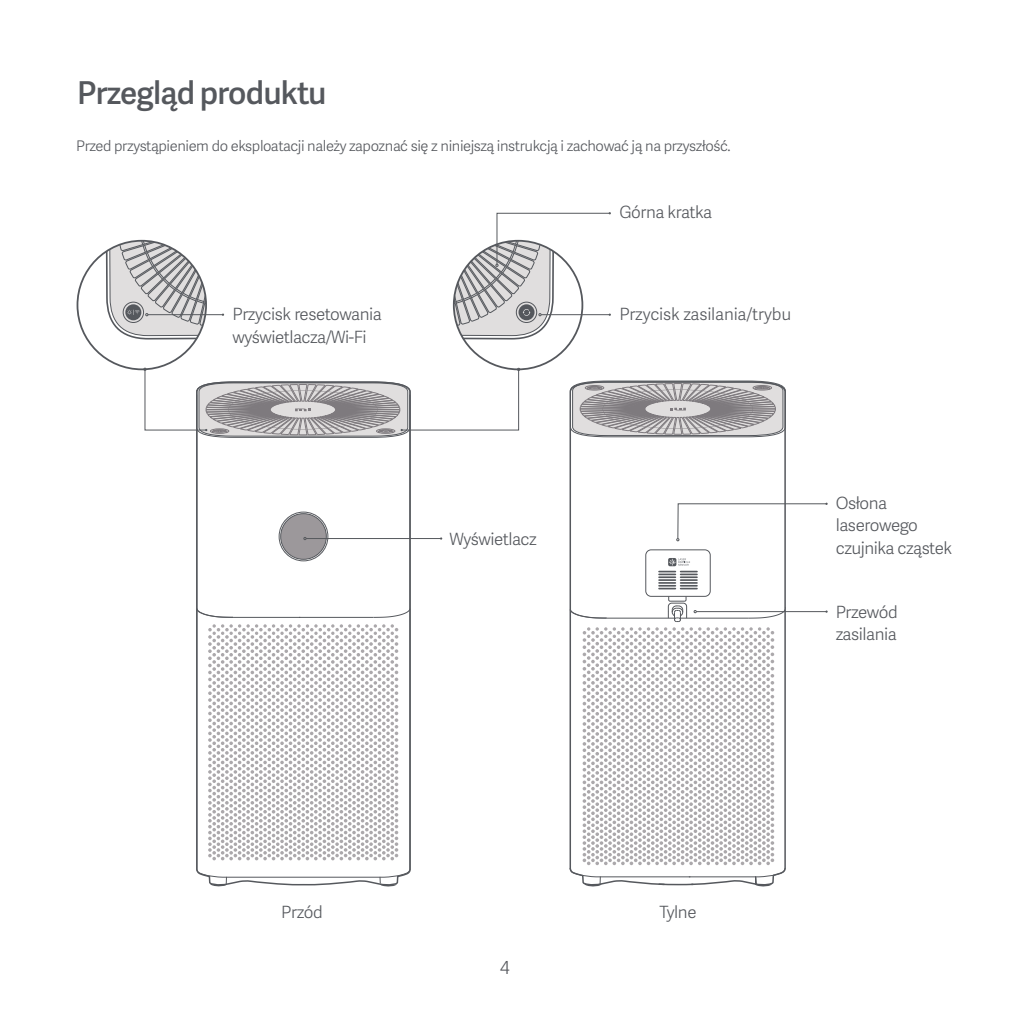
<style>
.page{position:relative;width:1021px;height:1021px;background:#fff}
.page>*{position:absolute;margin:0;border:0;box-sizing:border-box;transform-origin:0 0}
.t1{font:31.5px "Adelle Sans Sb";letter-spacing:-.025em;color:#55585d}
.t2{font:18px "Adelle Sans Lt";color:#55585d}
.t3{font:16.88px/22.5px "Adelle Sans Lt";letter-spacing:-.025em;color:#55585d}
.t4{font:14.62px "Adelle Sans Lt";letter-spacing:-.025em;color:#55585d}
</style>
<div class="page">
<svg style="left:210px;top:878px;width:17px;height:9px"></svg>
<svg style="left:379px;top:878px;width:17px;height:9px"></svg>
<svg style="left:196px;top:440px;width:215px;height:438px"></svg>
<svg style="left:208px;top:624px;width:190px;height:236px"></svg>
<hr style="left:233px;top:617px;width:67px;height:1px;background:#55585d">
<hr style="left:299px;top:617px;width:74px;height:1px;background:#55585d">
<svg style="left:196px;top:607px;width:38px;height:11px"></svg>
<svg style="left:372px;top:607px;width:39px;height:11px"></svg>
<div style="left:279px;top:512px;width:49px;height:49px;border:1px solid #55585d;border-radius:50%"></div>
<div style="left:281px;top:513px;width:45px;height:46px;background:#9c989b;border-radius:50%"></div>
<div style="left:280px;top:513px;width:47px;height:46px;border:1px solid #55585d;border-radius:50%"></div>
<hr style="left:306px;top:538px;width:135px;height:1px;background:#56595d">
<hr style="left:696px;top:611px;width:130px;height:1px;background:#56595d">
<svg style="left:569px;top:440px;width:217px;height:155px"></svg>
<svg style="left:569px;top:595px;width:217px;height:292px"></svg>
<div style="left:645px;top:549px;width:65px;height:48px;border:1px solid #55585d;border-radius:5px"></div>
<svg style="left:659px;top:558px;width:38px;height:31px"></svg>
<svg style="left:676px;top:502px;width:151px;height:39px"></svg>
<svg style="left:77px;top:212px;width:709px;height:228px"></svg>
<h1 class="t1" style="left:77px;top:70px;width:251px">Przegląd produktu</h1>
<p class="t4" style="left:76px;top:135px;width:656px">Przed przystąpieniem do eksploatacji należy zapoznać się z niniejszą instrukcją i zachować ją na przyszłość.</p>
<p class="t3" style="left:619px;top:200px;width:94px">Górna kratka</p>
<p class="t3" style="left:232px;top:302px;width:151px">Przycisk resetowania</p>
<p class="t3" style="left:619px;top:302px;width:173px">Przycisk zasilania/trybu</p>
<p class="t3" style="left:232px;top:325px;width:136px">wyświetlacza/Wi-Fi</p>
<p class="t3" style="left:449px;top:527px;width:89px">Wyświetlacz</p>
<p class="t3" style="left:835px;top:491px;width:118px">Osłona laserowego czujnika cząstek</p>
<p class="t3" style="left:835px;top:599px;width:64px">Przewód zasilania</p>
<p class="t3" style="left:281px;top:900px;width:43px">Przód</p>
<p class="t3" style="left:659px;top:900px;width:39px">Tylne</p>
<p class="t2" style="left:500px;top:955px;width:11px">4</p>
</div>
